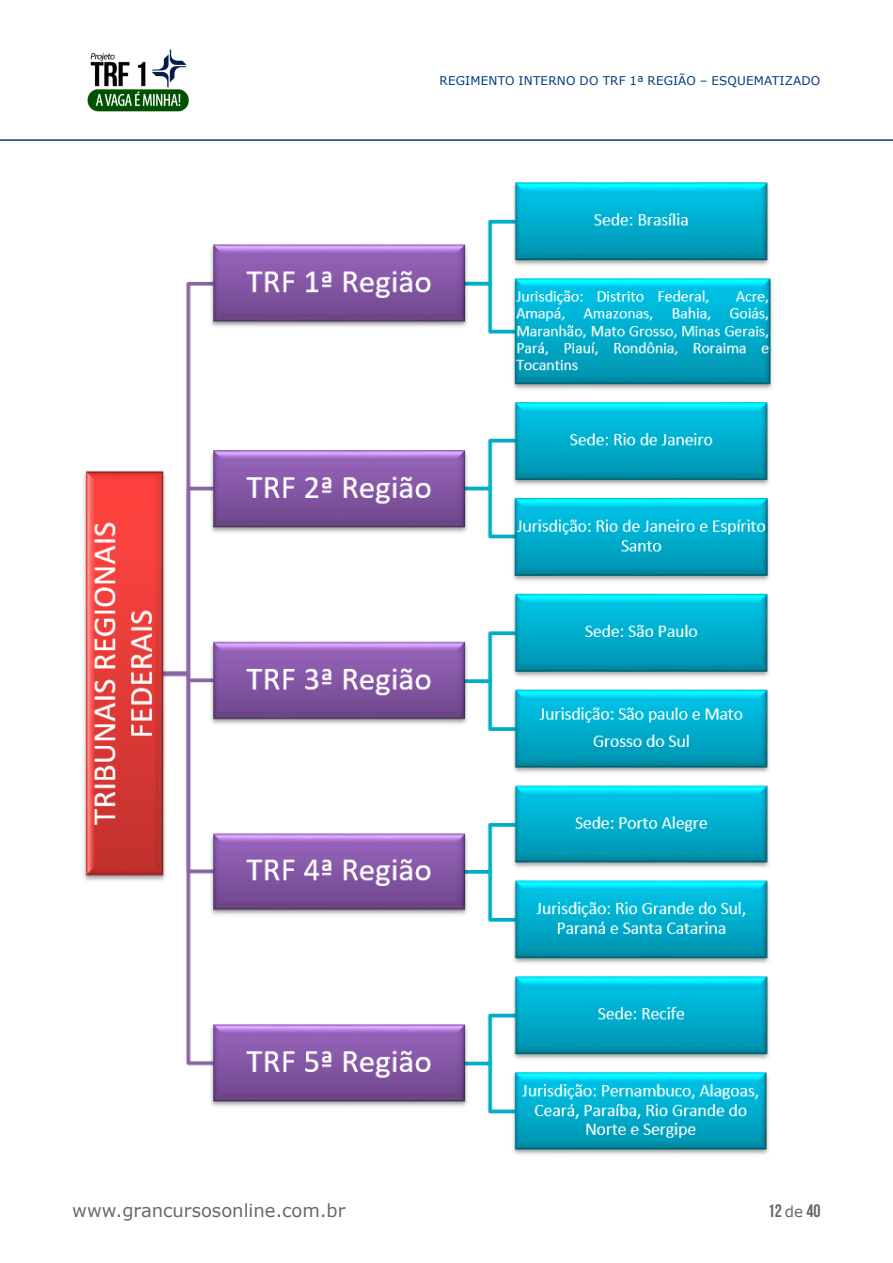
<style>
.page{position:relative;width:893px;height:1263px;background:#fff}
.page>*{position:absolute;margin:0;border:0;box-sizing:border-box;transform-origin:0 0}
.t1{font:18px "Verdana";color:#676a69}
.t2{font:700 18px "Bebas Neue";color:#676a69}
.t3{font:12px "Verdana";letter-spacing:.015em;color:#003c7d}
.s1{font-family:"Verdana";font-weight:400;font-size:15px}
</style>
<div class="page">
<hr style="left:0;top:139px;width:893px;height:2px;background:#003d7e">
<img style="left:87px;top:49px;width:102px;height:63px">
<img style="left:83px;top:182px;width:690px;height:973px">
<p class="t3" style="left:439px;top:73px;width:382px">REGIMENTO INTERNO DO TRF 1ª REGIÃO – ESQUEMATIZADO</p>
<h1 class="t1" style="left:72px;top:1198px;width:275px">www.grancursosonline.com.br</h1>
<h1 class="t2" style="left:768px;top:1201px;width:54px">12 <span class="s1">de</span> 40</h1>
</div>
